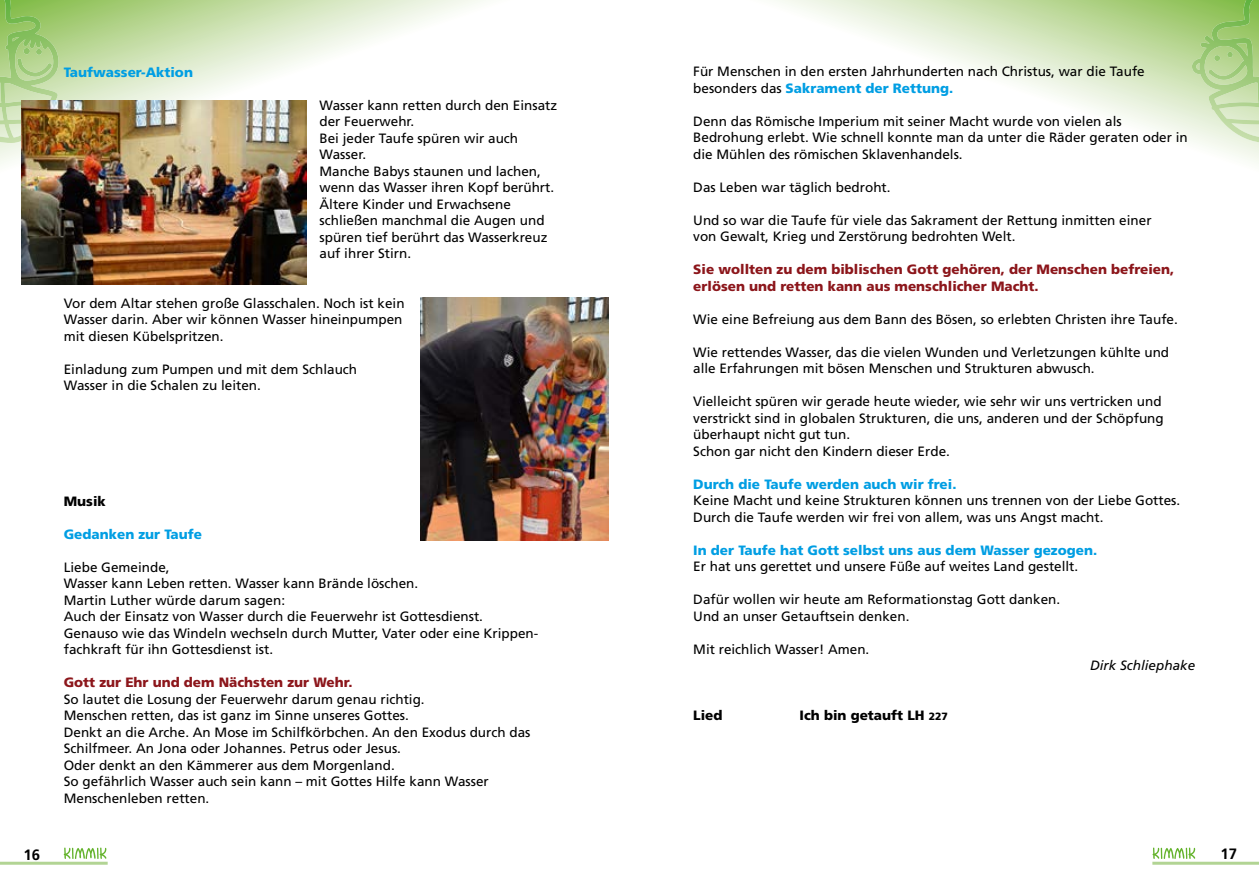
<style>
.page{position:relative;width:1259px;height:893px;background:#fff}
.page>*{position:absolute;margin:0;border:0;box-sizing:border-box;transform-origin:0 0}
.t1{font:700 15px "Frutiger";color:#000}
.t2{font:13.5px/16.5px "Frutiger";color:#000}
.t3{font:900 13.5px/16.5px "Frutiger";color:#8c161b}
.t4{font:900 13.5px "Frutiger";color:#009ee3}
.t5{font:900 13.5px "Frutiger";color:#000}
.t6{font:italic 13.5px "Frutiger";color:#000}
.s1{font-weight:900;color:#009ee3}
.s2{font-size:10.5px}
</style>
<div class="page">
<svg style="left:0;top:0;width:484px;height:164px"></svg>
<svg style="left:0;top:0;width:59px;height:143px;background:#a8ce82"></svg>
<svg style="left:776px;top:0;width:483px;height:164px"></svg>
<svg style="left:1192px;top:0;width:67px;height:143px;background:#b5d694"></svg>
<svg style="left:1152px;top:848px;width:43px;height:11px"></svg>
<hr style="left:1152px;top:862px;width:107px;height:3px;background:#b2d494">
<svg style="left:64px;top:848px;width:42px;height:11px"></svg>
<hr style="left:0;top:862px;width:108px;height:3px;background:#b2d494">
<img style="left:21px;top:101px;width:286px;height:183px">
<img style="left:420px;top:298px;width:188px;height:242px">
<p class="t4" style="left:64px;top:64px;width:131px">Taufwasser-Aktion</p>
<p class="t2" style="left:319px;top:97px;width:239px">Wasser kann retten durch den Einsatz der Feuerwehr.<br>Bei jeder Taufe spüren wir auch<br>Wasser.<br>Manche Babys staunen und lachen, wenn das Wasser ihren Kopf berührt.<br>Ältere Kinder und Erwachsene schließen manchmal die Augen und spüren tief berührt das Wasserkreuz auf ihrer Stirn.</p>
<p class="t2" style="left:64px;top:295px;width:342px">Vor dem Altar stehen große Glasschalen. Noch ist kein<br>Wasser darin. Aber wir können Wasser hineinpumpen mit diesen Kübelspritzen.</p>
<p class="t2" style="left:64px;top:361px;width:295px">Einladung zum Pumpen und mit dem Schlauch<br>Wasser in die Schalen zu leiten.</p>
<p class="t5" style="left:64px;top:493px;width:44px">Musik</p>
<p class="t4" style="left:64px;top:526px;width:140px">Gedanken zur Taufe</p>
<p class="t2" style="left:64px;top:559px;width:476px">Liebe Gemeinde,<br>Wasser kann Leben retten. Wasser kann Brände löschen.<br>Martin Luther würde darum sagen:<br>Auch der Einsatz von Wasser durch die Feuerwehr ist Gottesdienst.<br>Genauso wie das Windeln wechseln durch Mutter, Vater oder eine Krippen&shy;fachkraft für ihn Gottesdienst ist.</p>
<p class="t3" style="left:64px;top:674px;width:290px">Gott zur Ehr und dem Nächsten zur Wehr.</p>
<p class="t2" style="left:64px;top:691px;width:468px">So lautet die Losung der Feuerwehr darum genau richtig.<br>Menschen retten, das ist ganz im Sinne unseres Gottes.<br>Denkt an die Arche. An Mose im Schilfkörbchen. An den Exodus durch das Schilfmeer. An Jona oder Johannes. Petrus oder Jesus.<br>Oder denkt an den Kämmerer aus dem Morgenland.<br>So gefährlich Wasser auch sein kann – mit Gottes Hilfe kann Wasser Menschenleben retten.</p>
<p class="t2" style="left:693px;top:64px;width:453px">Für Menschen in den ersten Jahrhunderten nach Christus, war die Taufe besonders das <span class="s1">Sakrament der Rettung.</span></p>
<p class="t2" style="left:693px;top:113px;width:496px">Denn das Römische Imperium mit seiner Macht wurde von vielen als<br>Bedrohung erlebt. Wie schnell konnte man da unter die Räder geraten oder in die Mühlen des römischen Sklavenhandels.</p>
<p class="t2" style="left:693px;top:179px;width:199px">Das Leben war täglich bedroht.</p>
<p class="t2" style="left:693px;top:212px;width:460px">Und so war die Taufe für viele das Sakrament der Rettung inmitten einer von Gewalt, Krieg und Zerstörung bedrohten Welt.</p>
<p class="t3" style="left:693px;top:261px;width:482px">Sie wollten zu dem biblischen Gott gehören, der Menschen befreien, erlösen und retten kann aus menschlicher Macht.</p>
<p class="t2" style="left:693px;top:311px;width:486px">Wie eine Befreiung aus dem Bann des Bösen, so erlebten Christen ihre Taufe.</p>
<p class="t2" style="left:693px;top:344px;width:477px">Wie rettendes Wasser, das die vielen Wunden und Verletzungen kühlte und alle Erfahrungen mit bösen Menschen und Strukturen abwusch.</p>
<p class="t2" style="left:693px;top:393px;width:472px">Vielleicht spüren wir gerade heute wieder, wie sehr wir uns vertricken und verstrickt sind in globalen Strukturen, die uns, anderen und der Schöpfung überhaupt nicht gut tun.<br>Schon gar nicht den Kindern dieser Erde.</p>
<p class="t4" style="left:693px;top:476px;width:265px">Durch die Taufe werden auch wir frei.</p>
<p class="t2" style="left:693px;top:492px;width:488px">Keine Macht und keine Strukturen können uns trennen von der Liebe Gottes.<br>Durch die Taufe werden wir frei von allem, was uns Angst macht.</p>
<p class="t4" style="left:693px;top:542px;width:405px">In der Taufe hat Gott selbst uns aus dem Wasser gezogen.</p>
<p class="t2" style="left:693px;top:558px;width:386px">Er hat uns gerettet und unsere Füße auf weites Land gestellt.</p>
<p class="t2" style="left:693px;top:591px;width:368px">Dafür wollen wir heute am Reformationstag Gott danken.<br>Und an unser Getauftsein denken.</p>
<p class="t2" style="left:693px;top:641px;width:178px">Mit reichlich Wasser! Amen.</p>
<p class="t6" style="left:1090px;top:658px;width:107px">Dirk Schliephake</p>
<p class="t5" style="left:693px;top:707px;width:31px">Lied</p>
<p class="t5" style="left:799px;top:707px;width:150px">Ich bin getauft LH <span class="s2">227</span></p>
<p class="t1" style="left:24px;top:846px;width:18px">16</p>
<p class="t1" style="left:1220px;top:845px;width:18px">17</p>
</div>
